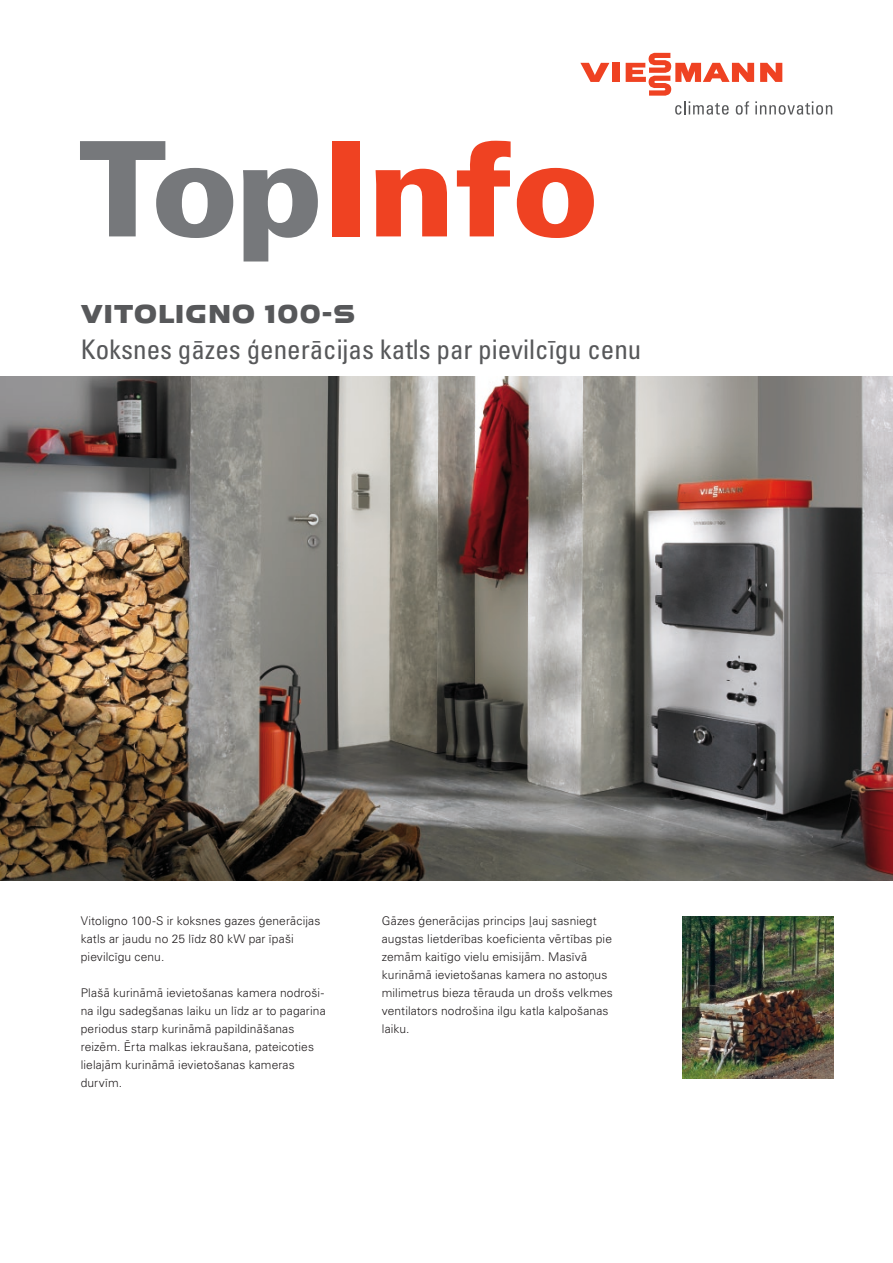
<style>
.page{position:relative;width:893px;height:1263px;background:#fff}
.page>*{position:absolute;margin:0;border:0;box-sizing:border-box;transform-origin:0 0}
.t1{font:900 132px "Univers LT Std";letter-spacing:-.01em;color:#ef4222}
.t2{font:condensed 27px "Univers LTCYR 57";color:#57585a}
.t3{font:27px "VIESSMANN Normal";color:#57585a}
.t4{font:300 12px/18px "Univers LTCYR 45";letter-spacing:.01em;color:#231f20}
.s1{color:#76787b}
</style>
<div class="page">
<img style="left:0;top:377px;width:893px;height:504px">
<img style="left:683px;top:917px;width:150px;height:162px">
<div style="left:612px;top:63px;width:7px;height:19px;background:#ef4222"></div>
<svg style="left:580px;top:63px;width:29px;height:19px"></svg>
<svg style="left:626px;top:53px;width:206px;height:62px"></svg>
<h1 class="t1" style="left:79px;top:106px;width:523px"><span class="s1">Top</span>Info</h1>
<h2 class="t3" style="left:81px;top:295px;width:276px">VITOLIGNO 100-S</h2>
<h2 class="t2" style="left:81px;top:332px;width:562px">Koksnes gāzes ģenerācijas katls par pievilcīgu cenu</h2>
<p class="t4" style="left:81px;top:912px;width:241px">Vitoligno 100-S ir koksnes gazes ģenerācijas katls ar jaudu no 25 līdz 80 kW par īpaši pievilcīgu cenu.</p>
<p class="t4" style="left:81px;top:984px;width:246px">Plašā kurināmā ievietošanas kamera nodroši&shy;na ilgu sadegšanas laiku un līdz ar to pagarina periodus starp kurināmā papildināšanas reizēm. Ērta malkas iekraušana, pateicoties lielajām kurināmā ievietošanas kameras durvīm.</p>
<p class="t4" style="left:382px;top:912px;width:233px">Gāzes ģenerācijas princips ¸lauj sasniegt augstas lietderības koeficienta vērtības pie zemām kaitīgo vielu emisijām. Masīvā kurināmā ievietošanas kamera no asto¸nus milimetrus bieza tērauda un drošs velkmes ventilators nodrošina ilgu katla kalpošanas laiku.</p>
</div>
